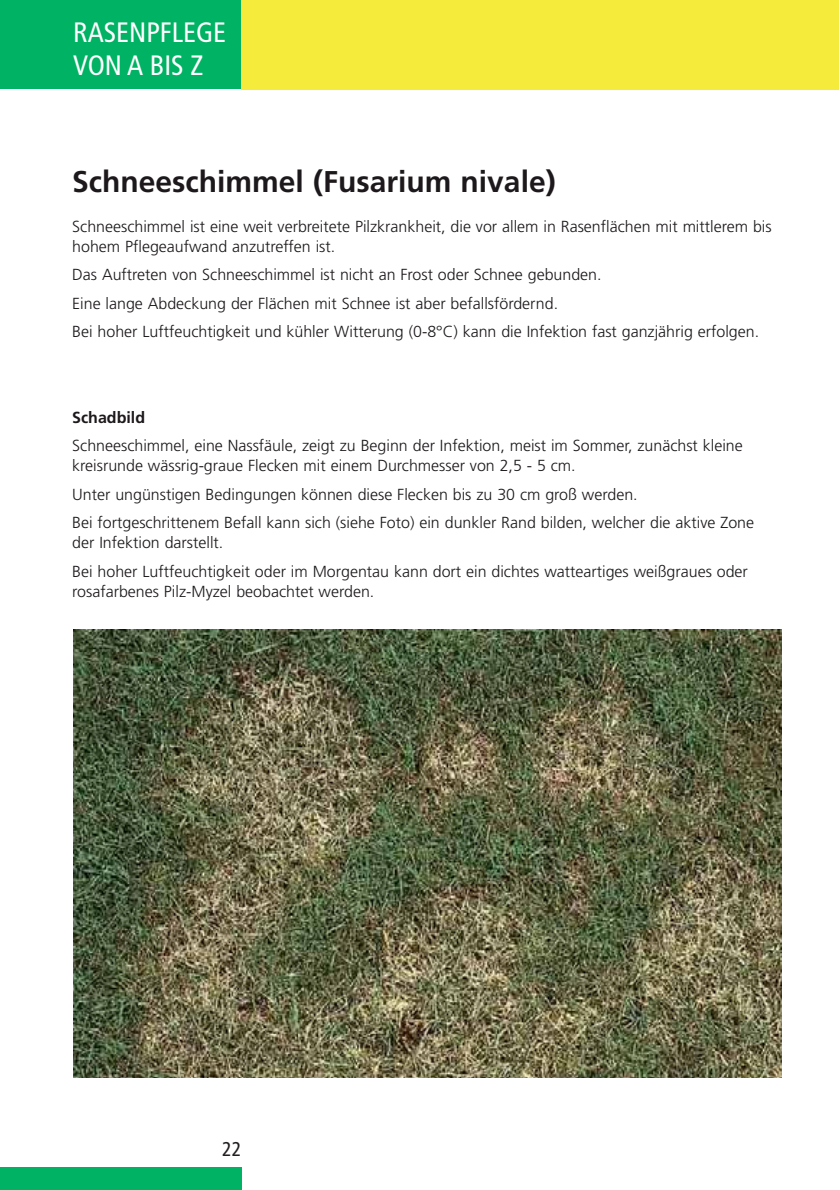
<style>
.page{position:relative;width:840px;height:1190px;background:#fff}
.page>*{position:absolute;margin:0;border:0;box-sizing:border-box;transform-origin:0 0}
.t1{font:700 30px "Frutiger LT Std";color:#1c181b}
.t2{font:condensed 28px/33.6px "Frutiger LT Std";color:#fff}
.t3{font:condensed 20px "Frutiger LT Std";color:#231f20}
.t4{font:300 16px/28.6px "Frutiger LT Std";color:#1c181b}
.t5{font:700 16px "Frutiger LT Std";color:#1c181b}
</style>
<div class="page">
<img style="left:73px;top:630px;width:709px;height:448px">
<div style="left:0;top:0;width:242px;height:89px;background:#00b263"></div>
<div style="left:0;top:1167px;width:241px;height:23px;background:#00b263"></div>
<div style="left:241px;top:0;width:598px;height:90px;background:#f4eb3b"></div>
<h2 class="t2" style="left:73px;top:16px;width:154px">RASENPFLEGE<br>VON A BIS Z</h2>
<h1 class="t1" style="left:72px;top:168px;width:485px">Schneeschimmel (Fusarium nivale)</h1>
<p class="t4" style="left:72px;top:217px;width:701px;line-height:20px">Schneeschimmel ist eine weit verbreitete Pilzkrankheit, die vor allem in Rasenflächen mit mittlerem bis hohem Pflegeaufwand anzutreffen ist.</p>
<p class="t4" style="left:72px;top:261px;width:688px">Das Auftreten von Schneeschimmel ist nicht an Frost oder Schnee gebunden.<br>Eine lange Abdeckung der Flächen mit Schnee ist aber befallsfördernd.<br>Bei hoher Luftfeuchtigkeit und kühler Witterung (0-8°C) kann die Infektion fast ganzjährig erfolgen.</p>
<p class="t5" style="left:72px;top:410px;width:74px">Schadbild</p>
<p class="t4" style="left:72px;top:436px;width:672px;line-height:20px">Schneeschimmel, eine Nassfäule, zeigt zu Beginn der Infektion, meist im Sommer, zunächst kleine kreisrunde wässrig-graue Flecken mit einem Durchmesser von 2,5 - 5 cm.</p>
<p class="t4" style="left:72px;top:481px;width:683px">Unter ungünstigen Bedingungen können diese Flecken bis zu 30 cm groß werden.<br>Bei fortgeschrittenem Befall kann sich (siehe Foto) ein dunkler Rand bilden, welcher die aktive Zone</p>
<p class="t4" style="left:72px;top:529px;width:677px">der Infektion darstellt.<br>Bei hoher Luftfeuchtigkeit oder im Morgentau kann dort ein dichtes watteartiges weißgraues oder</p>
<p class="t4" style="left:72px;top:578px;width:304px">rosafarbenes Pilz-Myzel beobachtet werden.</p>
<p class="t3" style="left:222px;top:1140px;width:21px">22</p>
</div>
